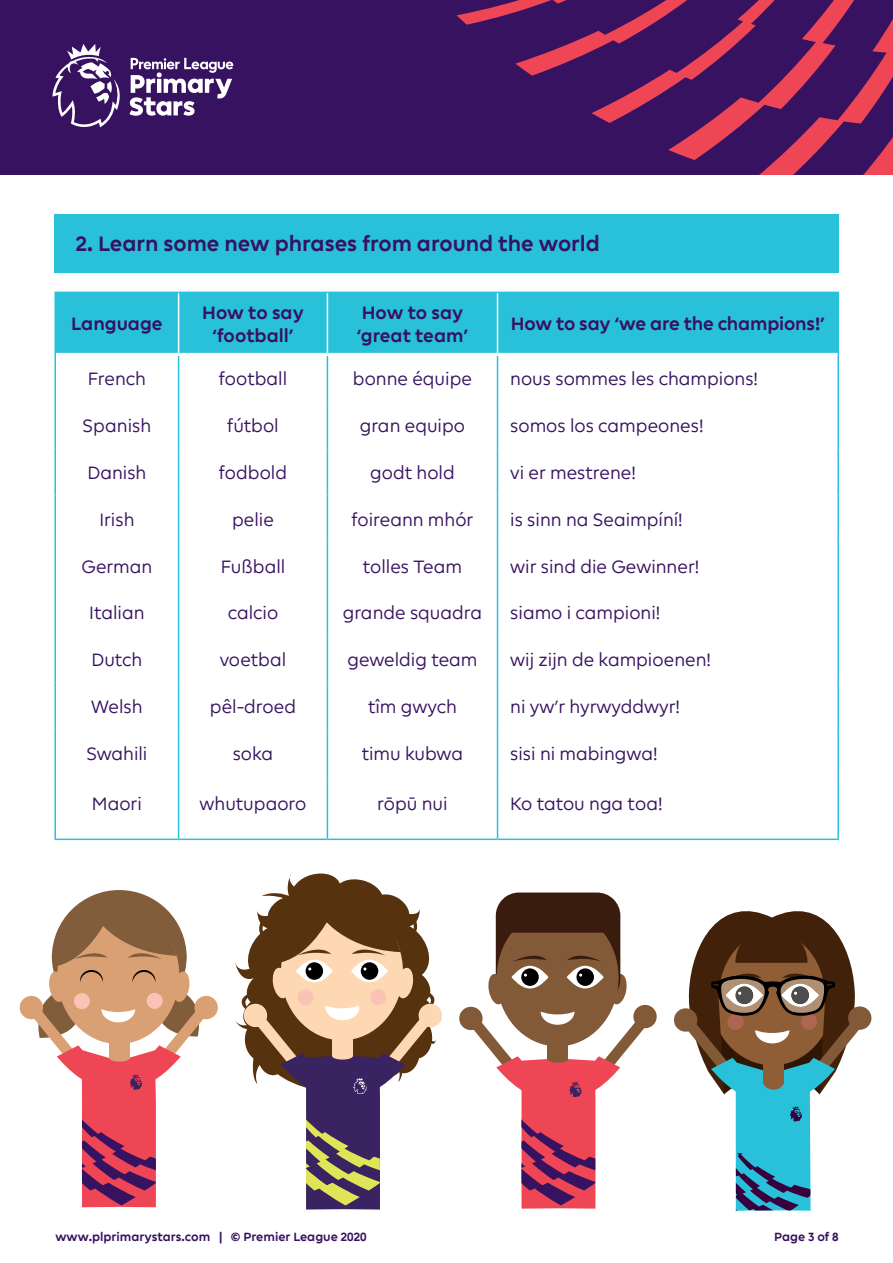
<style>
.page{position:relative;width:893px;height:1263px;background:#fff}
.page>*{position:absolute;margin:0;border:0;box-sizing:border-box;transform-origin:0 0}
.SUB{font:700 21px "Premier League";color:#371260}
.BOX_COPY_REGULAR{font:18px "Premier League";color:#371260}
.BOX_COPY_REGULAR-2{font:700 18px/22.5px "Premier League";color:#371260;text-align:center}
.t1{font:700 12px "Premier League";color:#371260}
.s1{font-style:inherit}
</style>
<div class="page">
<div style="left:54px;top:214px;width:785px;height:58px;background:#29c0da"></div>
<svg style="left:19px;top:873px;width:638px;height:336px"></svg>
<svg style="left:674px;top:911px;width:198px;height:300px"></svg>
<div style="left:763px;top:1073px;width:21px;height:17px;background:#8f5e36;border-radius:50%"></div>
<div style="left:763px;top:1061px;width:21px;height:23px;background:#8f5e36"></div>
<div style="left:56px;top:293px;width:781px;height:60px;background:#29c0da"></div>
<hr style="left:178px;top:293px;width:1px;height:60px;background:#fff">
<hr style="left:327px;top:293px;width:1px;height:60px;background:#fff">
<hr style="left:497px;top:293px;width:1px;height:60px;background:#fff">
<hr style="left:54px;top:292px;width:125px;height:1px;background:#29c0da">
<hr style="left:54px;top:293px;width:2px;height:61px;background:#29c0da">
<hr style="left:179px;top:292px;width:148px;height:1px;background:#29c0da">
<hr style="left:327px;top:292px;width:170px;height:1px;background:#29c0da">
<hr style="left:497px;top:292px;width:342px;height:1px;background:#29c0da">
<hr style="left:837px;top:293px;width:2px;height:61px;background:#29c0da">
<hr style="left:54px;top:354px;width:2px;height:48px;background:#29c0da">
<hr style="left:178px;top:356px;width:1px;height:46px;background:#29c0da">
<hr style="left:327px;top:356px;width:1px;height:46px;background:#29c0da">
<hr style="left:497px;top:356px;width:1px;height:46px;background:#29c0da">
<hr style="left:837px;top:354px;width:2px;height:48px;background:#29c0da">
<hr style="left:327px;top:402px;width:1px;height:47px;background:#29c0da">
<hr style="left:497px;top:402px;width:1px;height:47px;background:#29c0da">
<hr style="left:837px;top:402px;width:2px;height:47px;background:#29c0da">
<hr style="left:54px;top:402px;width:2px;height:47px;background:#29c0da">
<hr style="left:178px;top:402px;width:1px;height:47px;background:#29c0da">
<hr style="left:327px;top:449px;width:1px;height:46px;background:#29c0da">
<hr style="left:497px;top:449px;width:1px;height:46px;background:#29c0da">
<hr style="left:837px;top:449px;width:2px;height:46px;background:#29c0da">
<hr style="left:54px;top:449px;width:2px;height:46px;background:#29c0da">
<hr style="left:178px;top:449px;width:1px;height:46px;background:#29c0da">
<hr style="left:327px;top:495px;width:1px;height:47px;background:#29c0da">
<hr style="left:497px;top:495px;width:1px;height:47px;background:#29c0da">
<hr style="left:837px;top:495px;width:2px;height:47px;background:#29c0da">
<hr style="left:54px;top:495px;width:2px;height:47px;background:#29c0da">
<hr style="left:178px;top:495px;width:1px;height:47px;background:#29c0da">
<hr style="left:327px;top:542px;width:1px;height:47px;background:#29c0da">
<hr style="left:497px;top:542px;width:1px;height:47px;background:#29c0da">
<hr style="left:837px;top:542px;width:2px;height:47px;background:#29c0da">
<hr style="left:54px;top:542px;width:2px;height:47px;background:#29c0da">
<hr style="left:178px;top:542px;width:1px;height:47px;background:#29c0da">
<hr style="left:327px;top:589px;width:1px;height:47px;background:#29c0da">
<hr style="left:497px;top:589px;width:1px;height:47px;background:#29c0da">
<hr style="left:837px;top:589px;width:2px;height:47px;background:#29c0da">
<hr style="left:54px;top:589px;width:2px;height:47px;background:#29c0da">
<hr style="left:178px;top:589px;width:1px;height:47px;background:#29c0da">
<hr style="left:327px;top:636px;width:1px;height:46px;background:#29c0da">
<hr style="left:497px;top:636px;width:1px;height:46px;background:#29c0da">
<hr style="left:837px;top:636px;width:2px;height:46px;background:#29c0da">
<hr style="left:54px;top:636px;width:2px;height:46px;background:#29c0da">
<hr style="left:178px;top:636px;width:1px;height:46px;background:#29c0da">
<hr style="left:327px;top:682px;width:1px;height:47px;background:#29c0da">
<hr style="left:497px;top:682px;width:1px;height:47px;background:#29c0da">
<hr style="left:837px;top:682px;width:2px;height:47px;background:#29c0da">
<hr style="left:54px;top:682px;width:2px;height:47px;background:#29c0da">
<hr style="left:54px;top:729px;width:2px;height:47px;background:#29c0da">
<hr style="left:178px;top:682px;width:1px;height:47px;background:#29c0da">
<hr style="left:178px;top:729px;width:1px;height:47px;background:#29c0da">
<hr style="left:327px;top:729px;width:1px;height:47px;background:#29c0da">
<hr style="left:497px;top:729px;width:1px;height:47px;background:#29c0da">
<hr style="left:837px;top:729px;width:2px;height:47px;background:#29c0da">
<hr style="left:54px;top:776px;width:2px;height:62px;background:#29c0da">
<hr style="left:54px;top:838px;width:125px;height:2px;background:#29c0da">
<hr style="left:178px;top:776px;width:1px;height:62px;background:#29c0da">
<hr style="left:179px;top:838px;width:148px;height:2px;background:#29c0da">
<hr style="left:327px;top:776px;width:1px;height:62px;background:#29c0da">
<hr style="left:327px;top:838px;width:170px;height:2px;background:#29c0da">
<hr style="left:497px;top:776px;width:1px;height:62px;background:#29c0da">
<hr style="left:837px;top:776px;width:2px;height:62px;background:#29c0da">
<hr style="left:497px;top:838px;width:342px;height:2px;background:#29c0da">
<div style="left:0;top:0;width:893px;height:174px;background:#371260"></div>
<svg style="left:456px;top:0;width:437px;height:174px"></svg>
<svg style="left:52px;top:44px;width:181px;height:84px"></svg>
<p class="SUB" style="left:76px;top:232px;width:526px">2. Learn some new phrases from around the world</p>
<p class="BOX_COPY_REGULAR-2" style="left:71px;top:313px;width:93px">Language</p>
<p class="BOX_COPY_REGULAR-2" style="left:202px;top:302px;width:103px">How to say ‘football’</p>
<p class="BOX_COPY_REGULAR-2" style="left:357px;top:302px;width:113px;text-align:left">How to say ‘great team’</p>
<p class="BOX_COPY_REGULAR-2" style="left:511px;top:313px;width:316px">How to say ‘we are the champions!’</p>
<p class="BOX_COPY_REGULAR" style="left:88px;top:369px;width:60px">French</p>
<p class="BOX_COPY_REGULAR" style="left:219px;top:369px;width:70px">football</p>
<p class="BOX_COPY_REGULAR" style="left:353px;top:369px;width:121px">bonne équipe</p>
<p class="BOX_COPY_REGULAR" style="left:510px;top:369px;width:249px">nous sommes les champions!</p>
<p class="BOX_COPY_REGULAR" style="left:83px;top:416px;width:70px">Spanish</p>
<p class="BOX_COPY_REGULAR" style="left:227px;top:416px;width:53px">fútbol</p>
<p class="BOX_COPY_REGULAR" style="left:360px;top:416px;width:107px">gran equipo</p>
<p class="BOX_COPY_REGULAR" style="left:510px;top:416px;width:195px">somos los campeones!</p>
<p class="BOX_COPY_REGULAR" style="left:87px;top:463px;width:60px">Danish</p>
<p class="BOX_COPY_REGULAR" style="left:219px;top:463px;width:70px">fodbold</p>
<p class="BOX_COPY_REGULAR" style="left:370px;top:463px;width:86px">godt hold</p>
<p class="BOX_COPY_REGULAR" style="left:510px;top:463px;width:127px">vi er mestrene!</p>
<p class="BOX_COPY_REGULAR" style="left:99px;top:510px;width:37px">Irish</p>
<p class="BOX_COPY_REGULAR" style="left:232px;top:510px;width:43px">pelie</p>
<p class="BOX_COPY_REGULAR" style="left:352px;top:510px;width:123px">foireann mhór</p>
<p class="BOX_COPY_REGULAR" style="left:510px;top:510px;width:174px">is sinn na Seaimpíní!</p>
<p class="BOX_COPY_REGULAR" style="left:81px;top:557px;width:72px">German</p>
<p class="BOX_COPY_REGULAR" style="left:221px;top:557px;width:66px">Fußball</p>
<p class="BOX_COPY_REGULAR" style="left:363px;top:557px;width:101px">tolles Team</p>
<p class="BOX_COPY_REGULAR" style="left:510px;top:557px;width:190px">wir sind die Gewinner!</p>
<p class="BOX_COPY_REGULAR" style="left:89px;top:603px;width:57px">Italian</p>
<p class="BOX_COPY_REGULAR" style="left:228px;top:603px;width:52px">calcio</p>
<p class="BOX_COPY_REGULAR" style="left:343px;top:603px;width:141px">grande squadra</p>
<p class="BOX_COPY_REGULAR" style="left:510px;top:603px;width:152px">siamo i campioni!</p>
<p class="BOX_COPY_REGULAR" style="left:91px;top:650px;width:52px">Dutch</p>
<p class="BOX_COPY_REGULAR" style="left:220px;top:650px;width:68px">voetbal</p>
<p class="BOX_COPY_REGULAR" style="left:347px;top:650px;width:132px">geweldig team</p>
<p class="BOX_COPY_REGULAR" style="left:510px;top:650px;width:202px">wij zijn de kampioenen!</p>
<p class="BOX_COPY_REGULAR" style="left:91px;top:697px;width:53px">Welsh</p>
<p class="BOX_COPY_REGULAR" style="left:210px;top:697px;width:88px">pêl-droed</p>
<p class="BOX_COPY_REGULAR" style="left:368px;top:697px;width:90px">tîm gwych</p>
<p class="BOX_COPY_REGULAR" style="left:510px;top:697px;width:171px">ni yw’r hyrwyddwyr!</p>
<p class="BOX_COPY_REGULAR" style="left:86px;top:744px;width:63px">Swahili</p>
<p class="BOX_COPY_REGULAR" style="left:233px;top:744px;width:42px">soka</p>
<p class="BOX_COPY_REGULAR" style="left:362px;top:744px;width:103px">timu kubwa</p>
<p class="BOX_COPY_REGULAR" style="left:510px;top:744px;width:149px">sisi ni mabingwa!</p>
<p class="BOX_COPY_REGULAR" style="left:92px;top:794px;width:51px">Maori</p>
<p class="BOX_COPY_REGULAR" style="left:200px;top:794px;width:108px">whutupaoro</p>
<p class="BOX_COPY_REGULAR" style="left:377px;top:794px;width:72px">rōpū nui</p>
<p class="BOX_COPY_REGULAR" style="left:510px;top:794px;width:154px">Ko tatou nga toa!</p>
<p class="t1" style="left:55px;top:1230px;width:313px">www.plprimarystars.com | © Premier League 20<span class="s1">20</span></p>
<p class="t1" style="left:774px;top:1230px;width:66px">Page 3 of 8</p>
</div>
